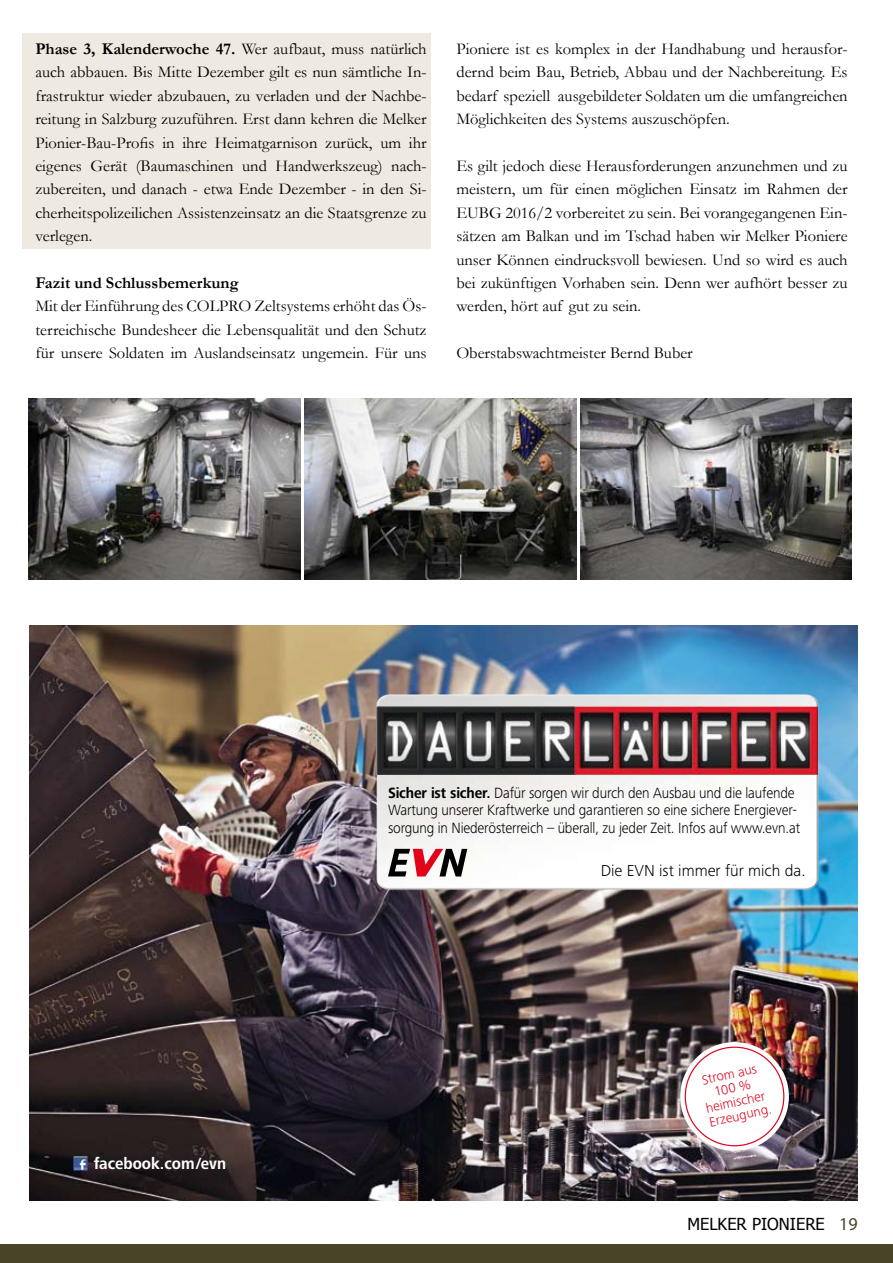
<style>
.page{position:relative;width:893px;height:1263px;background:#fff}
.page>*{position:absolute;margin:0;border:0;box-sizing:border-box;transform-origin:0 0}
.t1{font:700 16.8px "Frutiger Next LTW1 G";color:#fff;scale:.93 1}
.t2{font:16.5px/23.4px "Garamond";color:#000;text-align:justify}
.t3{font:300 16.5px "Frutiger Next LTW1 G";color:#000}
.t4{font:700 16.5px "Garamond";color:#000}
.t5{font:16.5px "Tahoma";color:#000}
.t6{font:300 15.45px/17.4px "Frutiger Next LTW1 G";letter-spacing:-.01em;color:#000;scale:.93 1}
.t7{font:300 13.8px/14.2px "Frutiger Next LTW1 G";color:#e2001a;text-align:center}
.t8{font:8.1px "Helvetica";color:#000}
.s1{font-weight:700}
.s2{font-family:"Myriad Pro";font-size:18px;color:#484427}
</style>
<div class="page">
<div style="left:23px;top:33px;width:408px;height:215px;background:#eeeae1"></div>
<div style="left:0;top:1244px;width:893px;height:19px;background:#484427"></div>
<img style="left:30px;top:625px;width:827px;height:575px">
<div style="left:88px;top:1151px;width:163px;height:45px;background:#000;opacity:.86"></div>
<img style="left:73px;top:1156px;width:14px;height:14px">
<img style="left:370px;top:689px;width:466px;height:207px">
<img style="left:376px;top:706px;width:442px;height:68px">
<svg style="left:388px;top:849px;width:79px;height:27px"></svg>
<svg style="left:680px;top:1042px;width:109px;height:109px"></svg>
<div style="left:685px;top:1047px;width:99px;height:99px;background:#fff;border-radius:50%"></div>
<img style="left:28px;top:398px;width:272px;height:181px">
<img style="left:580px;top:398px;width:272px;height:181px">
<img style="left:304px;top:398px;width:272px;height:181px">
<p class="t2" style="left:35px;top:37px;width:393px"><span class="s1">Phase 3, Kalenderwoche 47.</span> Wer aufbaut, muss natürlich auch abbauen. Bis Mitte Dezember gilt es nun sämtliche In&shy;frastruktur wieder abzubauen, zu verladen und der Nachbe&shy;reitung in Salzburg zuzuführen. Erst dann kehren die Melker Pionier-Bau-Profis in ihre Heimatgarnison zurück, um ihr eigenes Gerät (Baumaschinen und Handwerkszeug) nach&shy;zubereiten, und danach - etwa Ende Dezember - in den Si&shy;cherheitspolizeilichen Assistenzeinsatz an die Staatsgrenze zu verlegen.</p>
<p class="t4" style="left:35px;top:271px;width:205px">Fazit und Schlussbemerkung</p>
<p class="t2" style="left:35px;top:294px;width:393px">Mit der Einführung des COLPRO Zeltsystems erhöht das Ös&shy;terreichische Bundesheer die Lebensqualität und den Schutz für unsere Soldaten im Auslandseinsatz ungemein. Für uns</p>
<p class="t2" style="left:456px;top:37px;width:393px">Pioniere ist es komplex in der Handhabung und herausfor&shy;dernd beim Bau, Betrieb, Abbau und der Nachbereitung. Es bedarf speziell ausgebildeter Soldaten um die umfangreichen Möglichkeiten des Systems auszuschöpfen.</p>
<p class="t2" style="left:456px;top:154px;width:393px">Es gilt jedoch diese Herausforderungen anzunehmen und zu meistern, um für einen möglichen Einsatz im Rahmen der EUBG 2016/2 vorbereitet zu sein. Bei vorangegangenen Ein&shy;sätzen am Balkan und im Tschad haben wir Melker Pioniere unser Können eindrucksvoll bewiesen. Und so wird es auch bei zukünftigen Vorhaben sein. Denn wer aufhört besser zu werden, hört auf gut zu sein.</p>
<p class="t2" style="left:456px;top:341px;width:238px">Oberstabswachtmeister Bernd Buber</p>
<p class="t6" style="left:388px;top:784px;width:445px"><span class="s1">Sicher ist sicher.</span> Dafür sorgen wir durch den Ausbau und die laufende<br>Wartung unserer Kraftwerke und garantieren so eine sichere Energiever&shy;sorgung in Niederösterreich – überall, zu jeder Zeit. Infos auf www.evn.at</p>
<p class="t3" style="left:601px;top:861px;width:206px">Die EVN ist immer für mich da.</p>
<p class="t1" style="left:94px;top:1154px;width:144px">facebook.com/evn</p>
<p class="t7" style="left:699px;top:1073px;width:65px;rotate:-12deg">Strom aus<br>100 % heimischer<br>Erzeugung.</p>
<p class="t8" style="left:781px;top:1212px;width:60px">20.01.15 10:25</p>
<p class="t5" style="left:687px;top:1213px;width:170px">MELKER PIONIERE <span class="s2">19</span></p>
</div>
